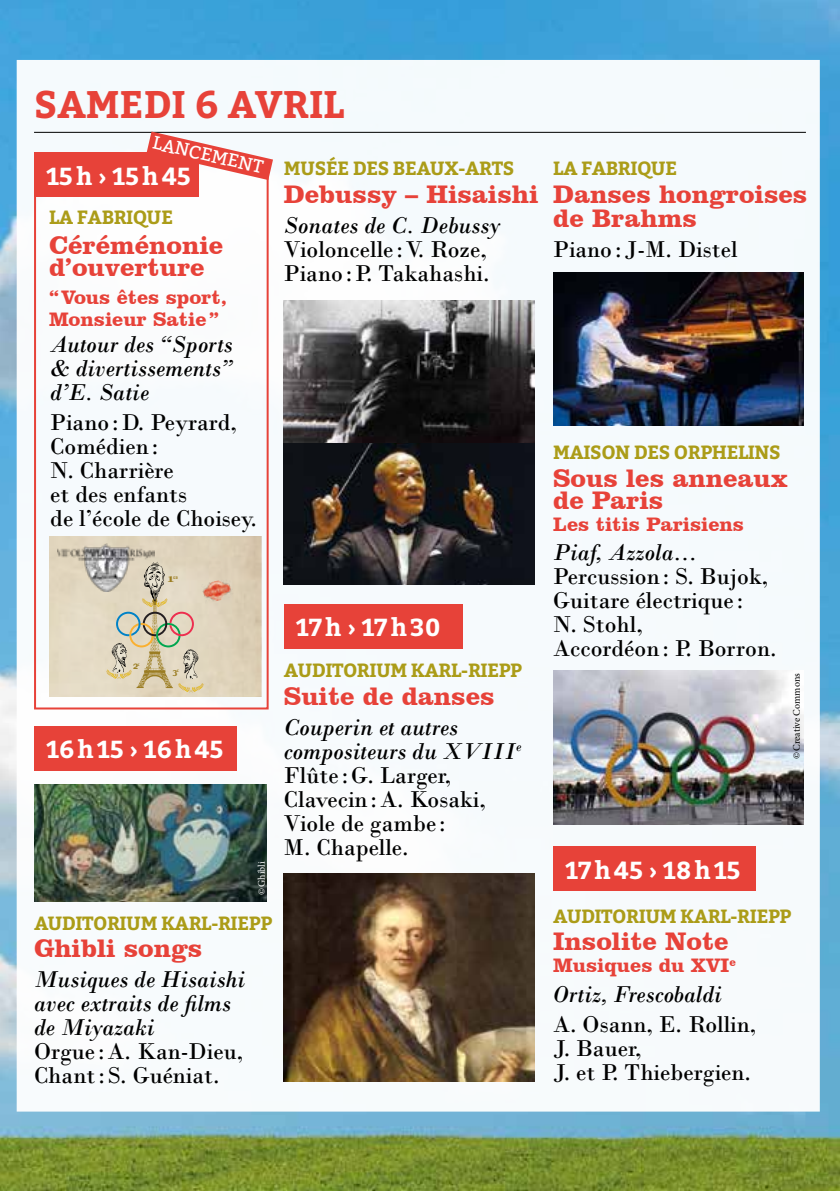
<style>
.page{position:relative;width:840px;height:1191px;background:#fff}
.page>*{position:absolute;margin:0;border:0;box-sizing:border-box;transform-origin:0 0}
.t1{font:700 38.4px "Bitter";color:#e74239}
.t2{font:700 26px/22px "Clarendon BT";color:#e74239}
.t3{font:700 24.6px "Bitter";letter-spacing:.06em;color:#fff}
.t4{font:24px/24px "Bodoni";color:#000}
.t5{font:italic 24px/24px "Bodoni";color:#000}
.t6{font:700 20px/22px "Clarendon BT";color:#e74239}
.t7{font:700 19px "Bitter";letter-spacing:-.025em;color:#ab9c18}
.t8{font:18.2px "Bitter";color:#fff}
.t9{font:10px "Minion Pro";letter-spacing:-.005em;color:#000}
.t10{font:10px "Minion Pro";letter-spacing:-.005em;color:#fff}
.t11{font:8.6px "Lemondrop";color:#9b7d22}
.t12{font:7.8px "Lemondrop";color:#9b7d22}
.t13{font:7px "Lemondrop";color:#9b7d22;scale:1.11 1}
.t14{font:3px "Lemondrop";color:#9b7d22}
.t15{font:2.8px "Lemondrop";color:#9b7d22}
.s1{font-style:italic}
</style>
<div class="page">
<img style="left:0;top:0;width:839px;height:1191px">
<div style="left:17px;top:60px;width:802px;height:1051px;background:#f6fafd"></div>
<hr style="left:34px;top:132px;width:771px;height:1px;background:#000">
<div style="left:34px;top:726px;width:203px;height:44px;background:#e74239"></div>
<div style="left:34px;top:160px;width:234px;height:549px;border:2px solid #e74239"></div>
<div style="left:34px;top:152px;width:164px;height:44px;background:#e74239"></div>
<div style="left:284px;top:604px;width:178px;height:44px;background:#e74239"></div>
<img style="left:553px;top:272px;width:250px;height:154px">
<div style="left:553px;top:846px;width:202px;height:44px;background:#e74239"></div>
<img style="left:284px;top:300px;width:250px;height:143px">
<img style="left:284px;top:443px;width:250px;height:141px">
<img style="left:284px;top:873px;width:250px;height:208px">
<img style="left:553px;top:670px;width:250px;height:154px">
<img style="left:34px;top:784px;width:232px;height:117px">
<svg style="left:147px;top:132px;width:126px;height:48px"></svg>
<img style="left:50px;top:536px;width:211px;height:160px">
<img style="left:204px;top:578px;width:30px;height:25px">
<img style="left:57px;top:544px;width:97px;height:47px">
<svg style="left:106px;top:562px;width:98px;height:130px;background:#d1c7af"></svg>
<h1 class="t1" style="left:34px;top:81px;width:311px">SAMEDI 6 AVRIL</h1>
<p class="t8" style="left:155px;top:132px;width:114px;rotate:13deg">LANCEMENT</p>
<p class="t3" style="left:46px;top:161px;width:146px">15h › 15h45</p>
<p class="t7" style="left:49px;top:206px;width:125px">LA FABRIQUE</p>
<p class="t2" style="left:49px;top:233px;width:175px">Céréménonie d’ouverture</p>
<p class="t6" style="left:49px;top:285px;width:179px">“Vous êtes sport,<br>Monsieur Satie”</p>
<p class="t5" style="left:50px;top:332px;width:184px;text-align:justify">Autour des “Sports &amp; divertissements” d’E. Satie</p>
<p class="t4" style="left:50px;top:410px;width:208px">Piano :D. Peyrard,<br>Comédien:<br>N. Charrière<br>et des enfants<br>de l’école de Choisey.</p>
<p class="t7" style="left:284px;top:157px;width:232px">MUSÉE DES BEAUX-ARTS</p>
<p class="t2" style="left:284px;top:183px;width:256px">Debussy – Hisaishi</p>
<p class="t5" style="left:284px;top:213px;width:217px">Sonates de C. Debussy</p>
<p class="t4" style="left:284px;top:237px;width:207px">Violoncelle :V. Roze,<br>Piano :P. Takahashi.</p>
<p class="t11" style="left:168px;top:572px;width:8px">1</p>
<p class="t14" style="left:173px;top:575px;width:6px">ER</p>
<p class="t12" style="left:133px;top:660px;width:7px">2</p>
<p class="t15" style="left:138px;top:662px;width:3px">E</p>
<p class="t13" style="left:172px;top:667px;width:7px">3</p>
<p class="t15" style="left:177px;top:669px;width:3px">E</p>
<p class="t3" style="left:46px;top:735px;width:179px">16h15 › 16h45</p>
<p class="t10" style="left:255px;top:895px;width:35px;rotate:-90deg">©Ghibli</p>
<p class="t7" style="left:34px;top:911px;width:240px">AUDITORIUM KARL-RIEPP</p>
<p class="t2" style="left:34px;top:936px;width:170px">Ghibli songs</p>
<p class="t5" style="left:34px;top:967px;width:213px">Musiques de Hisaishi avec extraits de films de Miyazaki</p>
<p class="t4" style="left:34px;top:1039px;width:210px">Orgue :A. Kan-Dieu,<br>Chant:S. Guéniat.</p>
<p class="t3" style="left:296px;top:613px;width:146px">17h › 17h30</p>
<p class="t7" style="left:284px;top:659px;width:240px">AUDITORIUM KARL-RIEPP</p>
<p class="t2" style="left:284px;top:684px;width:212px">Suite de danses</p>
<p class="t4" style="left:284px;top:715px;width:239px"><span class="s1">Couperin et autres compositeurs du XVIII</span><sup>e<br></sup>Flûte :G. Larger,<br>Clavecin:A. Kosaki,<br>Viole de gambe :<br>M. Chapelle.</p>
<p class="t7" style="left:553px;top:157px;width:125px">LA FABRIQUE</p>
<p class="t2" style="left:553px;top:182px;width:255px;line-height:24px">Danses hongroises de Brahms</p>
<p class="t4" style="left:553px;top:237px;width:186px">Piano :J-M. Distel</p>
<p class="t7" style="left:553px;top:441px;width:229px">MAISON DES ORPHELINS</p>
<p class="t2" style="left:553px;top:466px;width:236px">Sous les anneaux de Paris</p>
<p class="t6" style="left:553px;top:512px;width:192px">Les titis Parisiens</p>
<p class="t5" style="left:553px;top:540px;width:146px">Piaf, Azzola…</p>
<p class="t4" style="left:553px;top:564px;width:225px">Percussion: S. Bujok,<br>Guitare électrique :<br>N. Stohl,<br>Accordéon: P. Borron.</p>
<p class="t3" style="left:565px;top:855px;width:177px">17h45 › 18h15</p>
<p class="t9" style="left:789px;top:759px;width:87px;rotate:-90deg">©Creative Commons</p>
<p class="t7" style="left:553px;top:904px;width:240px">AUDITORIUM KARL-RIEPP</p>
<p class="t2" style="left:553px;top:929px;width:177px">Insolite Note</p>
<p class="t6" style="left:553px;top:954px;width:184px">Musiques du XVI<sup>e</sup></p>
<p class="t5" style="left:553px;top:982px;width:170px">Ortiz, Frescobaldi</p>
<p class="t4" style="left:553px;top:1012px;width:204px">A. Osann, E. Rollin,<br>J. Bauer,<br>J. et P. Thiebergien.</p>
</div>
